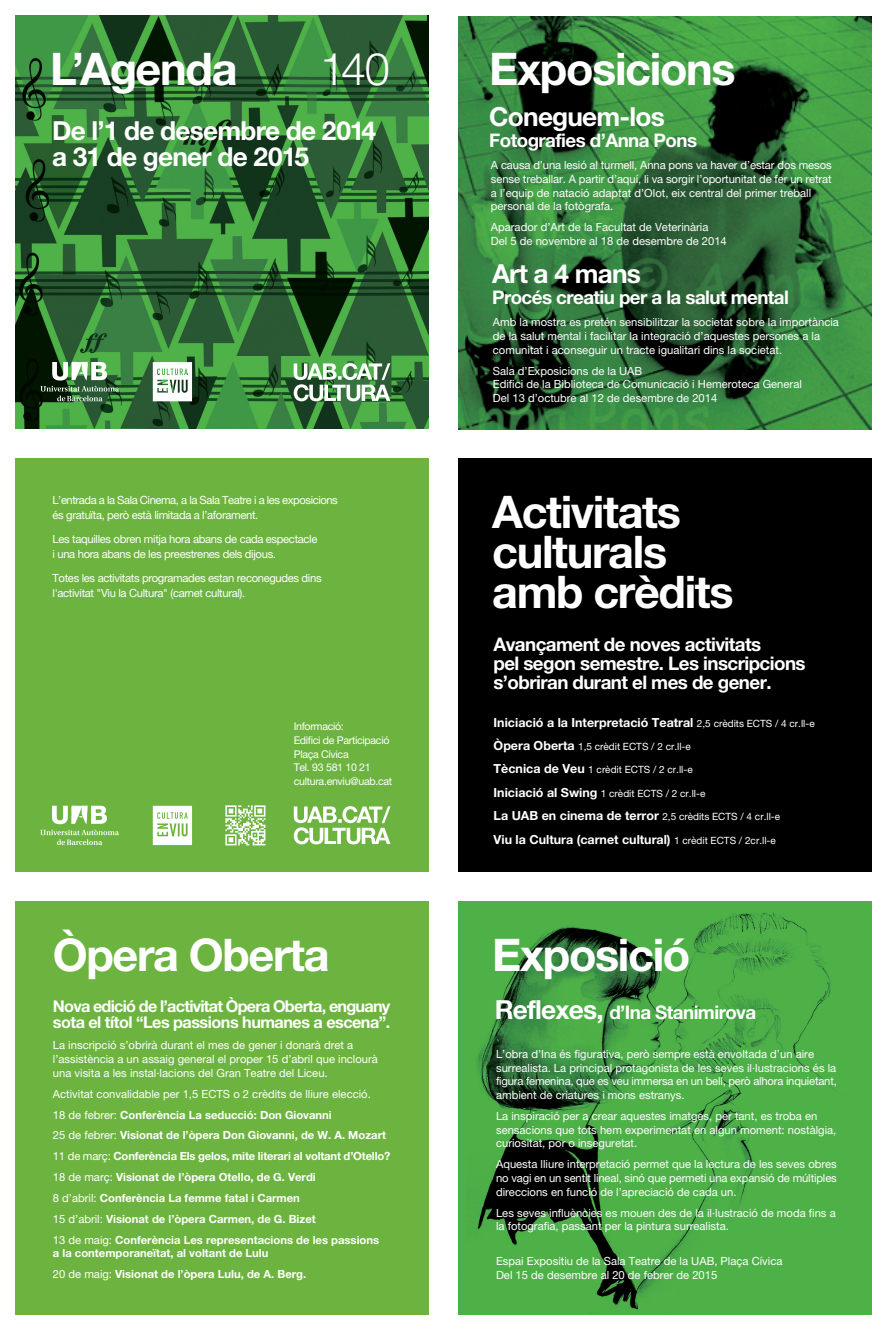
<style>
.page{position:relative;width:886px;height:1329px;background:#fff}
.page>*{position:absolute;margin:0;border:0;box-sizing:border-box;transform-origin:0 0}
.t1{font:700 45px/40.2px "Helvetica Neue";letter-spacing:-.03em;color:#fff}
.t2{font:300 45px "Helvetica Neue";color:#fff}
.t3{font:700 26.25px/26.2px "Helvetica Neue";letter-spacing:-.03em;color:#fff}
.t4{font:700 18.75px/18.8px "Helvetica Neue";letter-spacing:-.03em;color:#fff}
.t5{font:700 16.25px/16.2px "Helvetica Neue";letter-spacing:-.045em;color:#fff}
.t6{font:700 12.5px "Helvetica Neue";color:#fff}
.t7{font:11.25px/13.8px "Helvetica Neue";color:#fff}
.t8{font:700 11.25px/20.9px "Helvetica Neue";color:#fff}
.t9{font:11.25px/15px "Helvetica Neue";letter-spacing:-.03em;color:#fff}
.t10{font:11.25px/15px "Helvetica Neue";letter-spacing:-.04em;color:#fff}
.t11{font:10.62px/13.8px "Helvetica Neue";letter-spacing:-.03em;color:#fff}
.t12{font:10px "Helvetica Neue";color:#fff}
.s1{font-weight:400}
.s2{font-weight:400;font-size:10px}
.s3{font-weight:700;font-size:12.5px}
.s4{font-size:26.25px}
</style>
<div class="page">
<img style="left:15px;top:15px;width:413px;height:414px">
<img style="left:458px;top:17px;width:413px;height:413px">
<svg style="left:153px;top:362px;width:39px;height:39px"></svg>
<svg style="left:40px;top:362px;width:79px;height:39px"></svg>
<div style="left:15px;top:458px;width:414px;height:413px;background:#6cb43f"></div>
<div style="left:458px;top:458px;width:413px;height:413px;background:#000"></div>
<svg style="left:294px;top:363px;width:96px;height:38px"></svg>
<div style="left:15px;top:901px;width:414px;height:413px;background:#6cb43f"></div>
<img style="left:458px;top:901px;width:413px;height:413px">
<svg style="left:153px;top:805px;width:39px;height:40px;background:#e3f0da"></svg>
<svg style="left:40px;top:805px;width:79px;height:40px"></svg>
<svg style="left:294px;top:806px;width:97px;height:38px"></svg>
<img style="left:225px;top:805px;width:41px;height:41px">
<h1 class="t1" style="left:50px;top:53px;width:189px">L’Agenda</h1>
<h1 class="t2" style="left:320px;top:53px;width:71px">140</h1>
<h2 class="t3" style="left:52px;top:120px;width:326px">De l’1 de desembre de 2014 a 31 de gener de 2015</h2>
<p class="t10" style="left:53px;top:493px;width:287px">L’entrada a la Sala Cinema, a la Sala Teatre i a les exposicions és gratuïta, però està limitada a l’aforament.</p>
<p class="t9" style="left:53px;top:532px;width:266px">Les taquilles obren mitja hora abans de cada espectacle i una hora abans de les preestrenes dels dijous.</p>
<p class="t9" style="left:53px;top:571px;width:271px">Totes les activitats programades estan reconegudes dins l'activitat "Viu la Cultura" (carnet cultural).</p>
<p class="t11" style="left:294px;top:720px;width:100px">Informació:<br>Edifici de Participació<br>Plaça Cívica<br>Tel. 93 581 10 21 cultura.enviu@uab.cat</p>
<h1 class="t1" style="left:53px;top:939px;width:278px">Òpera Oberta</h1>
<h3 class="t5" style="left:53px;top:999px;width:339px">Nova edició de l’activitat Òpera Oberta, enguany sota el títol “Les passions humanes a escena”.</h3>
<p class="t7" style="left:53px;top:1039px;width:327px">La inscripció s’obrirà durant el mes de gener i donarà dret a l’assistència a un assaig general el proper 15 d’abril que inclourà una visita a les instal·lacions del Gran Teatre del Liceu.</p>
<p class="t8" style="left:53px;top:1084px;width:339px"><span class="s1">Activitat convalidable per 1,5 ECTS o 2 crèdits de lliure elecció.<br>18 de febrer:</span> Conferència La seducció: Don Giovanni<br><span class="s1">25 de febrer:</span> Visionat de l’òpera Don Giovanni, de W. A. Mozart <span class="s1">11 de març:</span> Conferència Els gelos, mite literari al voltant d’Otello?<br><span class="s1">18 de març:</span> Visionat de l’òpera Otello, de G. Verdi<br><span class="s1">8 d’abril:</span> Conferència La femme fatal i Carmen<br><span class="s1">15 d’abril:</span> Visionat de l’òpera Carmen, de G. Bizet<br><span class="s1">13 de maig:</span> Conferència Les representacions de les passions</p>
<p class="t8" style="left:53px;top:1243px;width:255px">a la contemporaneïtat, al voltant de Lulu<br><span class="s1">20 de maig:</span> Visionat de l’òpera Lulu, de A. Berg.</p>
<h1 class="t1" style="left:489px;top:53px;width:248px">Exposicions</h1>
<h2 class="t3" style="left:489px;top:105px;width:177px">Coneguem-los</h2>
<h3 class="t4" style="left:489px;top:132px;width:209px">Fotografies d’Anna Pons</h3>
<p class="t7" style="left:491px;top:159px;width:342px">A causa d’una lesió al turmell, Anna pons va haver d’estar dos mesos sense treballar. A partir d’aquí, li va sorgir l’oportunitat de fer un retrat a l’equip de natació adaptat d’Olot, eix central del primer treball personal de la fotògrafa.</p>
<p class="t7" style="left:491px;top:221px;width:237px">Aparador d’Art de la Facultat de Veterinària<br>Del 5 de novembre al 18 de desembre de 2014</p>
<h2 class="t3" style="left:492px;top:263px;width:150px">Art a 4 mans</h2>
<h3 class="t4" style="left:492px;top:290px;width:298px">Procés creatiu per a la salut mental</h3>
<p class="t7" style="left:493px;top:316px;width:348px">Amb la mostra es pretén sensibilitzar la societat sobre la importància de la salut mental i facilitar la integració d’aquestes persones a la comunitat i aconseguir un tracte igualitari dins la societat.</p>
<p class="t7" style="left:493px;top:365px;width:310px">Sala d’Exposicions de la UAB<br>Edifici de la Biblioteca de Comunicació i Hemeroteca General<br>Del 13 d’octubre al 12 de desembre de 2014</p>
<h1 class="t1" style="left:492px;top:496px;width:243px">Activitats culturals amb crèdits</h1>
<h3 class="t4" style="left:493px;top:637px;width:314px">Avançament de noves activitats<br>pel segon semestre. Les inscripcions s’obriran durant el mes de gener.</h3>
<p class="t6" style="left:494px;top:718px;width:323px">Iniciació a la Interpretació Teatral <span class="s2">2,5 crèdits ECTS / 4 cr.ll-e</span></p>
<p class="t12" style="left:494px;top:743px;width:199px"><span class="s3">Òpera Oberta</span> 1,5 crèdit ECTS / 2 cr.ll-e</p>
<p class="t12" style="left:494px;top:766px;width:201px"><span class="s3">Tècnica de Veu</span> 1 crèdit ECTS / 2 cr.ll-e</p>
<p class="t12" style="left:494px;top:789px;width:213px"><span class="s3">Iniciació al Swing</span> 1 crèdit ECTS / 2 cr.ll-e</p>
<p class="t12" style="left:494px;top:813px;width:288px"><span class="s3">La UAB en cinema de terror</span> 2,5 crèdits ECTS / 4 cr.ll-e</p>
<p class="t6" style="left:494px;top:834px;width:284px">Viu la Cultura (carnet cultural) <span class="s2">1 crèdit ECTS / 2cr.ll-e</span></p>
<h1 class="t1" style="left:492px;top:939px;width:200px">Exposició</h1>
<h3 class="t4" style="left:495px;top:1004px;width:263px"><span class="s4">Reflexes,</span> d’Ina Stanimirova</h3>
<p class="t7" style="left:496px;top:1048px;width:342px">L’obra d’Ina és figurativa, però sempre està envoltada d’un aire surrealista. La principal protagonista de les seves il·lustracions és la figura femenina, que es veu immersa en un bell, però alhora inquietant, ambient de criatures i mons estranys.</p>
<p class="t7" style="left:496px;top:1110px;width:342px">La inspiració per a crear aquestes imatges, per tant, es troba en sensacions que tots hem experimentat en algun moment: nostàlgia, curiositat, por o inseguretat.</p>
<p class="t7" style="left:496px;top:1158px;width:342px;text-align:justify">Aquesta lliure interpretació permet que la lectura de les seves obres no vagi en un sentit lineal, sinó que permeti una expansió de múltiples direccions en funció de l’apreciació de cada un.</p>
<p class="t7" style="left:496px;top:1206px;width:341px">Les seves influències es mouen des de la il·lustració de moda fins a la fotografia, passant per la pintura surrealista.</p>
<p class="t7" style="left:496px;top:1255px;width:288px">Espai Expositiu de la Sala Teatre de la UAB, Plaça Cívica<br>Del 15 de desembre al 20 de febrer de 2015</p>
</div>
